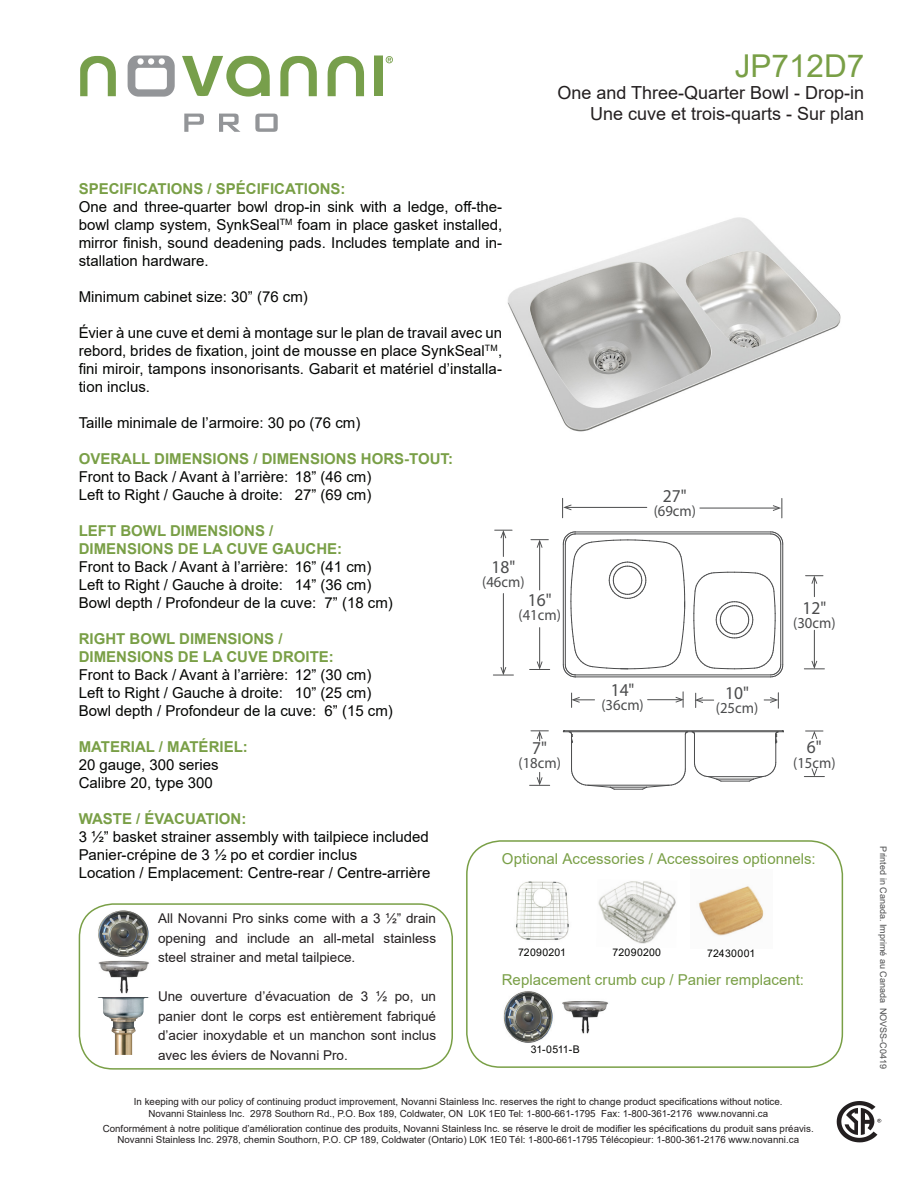
<style>
.page{position:relative;width:918px;height:1188px;background:#fff}
.page>*{position:absolute;margin:0;border:0;box-sizing:border-box;transform-origin:0 0}
.t1{font:31.5px "Arial";color:#799f46}
.t2{font:semi-condensed 18.15px "Myriad Pro";color:#4b4c4d;scale:.96 1}
.t3{font:18px "Arial";color:#231f20}
.t4{font:semi-condensed 15.3px "Myriad Pro";color:#4b4c4d;scale:.96 1}
.t5{font:15px/18px "Arial";color:#040503;text-align:justify}
.t6{font:700 15px "Arial";color:#799f46}
.t7{font:15px "Arial";letter-spacing:.005em;color:#799f46}
.t8{font:13.5px/19.5px "Arial";color:#231f20;text-align:justify}
.t9{font:10.5px "Arial";letter-spacing:.02em;color:#040503}
.t10{font:9.75px/11.7px "Arial";color:#231f20;text-align:center}
.t11{font:9px "Arial";color:#4b4c4d}
</style>
<div class="page">
<div style="left:375px;top:56px;width:8px;height:40px;background:#779f4b"></div>
<svg style="left:280px;top:57px;width:37px;height:39px"></svg>
<svg style="left:328px;top:57px;width:36px;height:39px"></svg>
<svg style="left:82px;top:57px;width:34px;height:39px"></svg>
<svg style="left:182px;top:57px;width:88px;height:40px"></svg>
<svg style="left:128px;top:57px;width:47px;height:40px"></svg>
<svg style="left:386px;top:57px;width:7px;height:6px"></svg>
<svg style="left:184px;top:114px;width:20px;height:18px"></svg>
<svg style="left:219px;top:114px;width:21px;height:18px"></svg>
<svg style="left:255px;top:114px;width:23px;height:18px"></svg>
<div style="left:79px;top:54px;width:327px;height:84px;border:2px solid #fff"></div>
<svg style="left:837px;top:1101px;width:44px;height:41px"></svg>
<div style="left:79px;top:903px;width:374px;height:167px;border:2px solid #799f46;border-radius:34px"></div>
<img style="left:98px;top:910px;width:51px;height:84px">
<img style="left:97px;top:997px;width:52px;height:58px">
<svg style="left:563px;top:730px;width:221px;height:60px"></svg>
<hr style="left:782px;top:544px;width:1px;height:121px;background:#4b4c4d">
<hr style="left:575px;top:676px;width:196px;height:1px;background:#4b4c4d">
<hr style="left:575px;top:531px;width:196px;height:1px;background:#4b4c4d">
<hr style="left:780px;top:544px;width:1px;height:121px;background:#4b4c4d">
<svg style="left:771px;top:531px;width:13px;height:13px"></svg>
<hr style="left:575px;top:533px;width:196px;height:1px;background:#4b4c4d">
<hr style="left:575px;top:674px;width:196px;height:1px;background:#4b4c4d">
<svg style="left:563px;top:531px;width:122px;height:146px"></svg>
<svg style="left:693px;top:572px;width:91px;height:105px"></svg>
<hr style="left:539px;top:542px;width:1px;height:48px;background:#4b4c4d">
<hr style="left:539px;top:628px;width:1px;height:39px;background:#4b4c4d">
<svg style="left:530px;top:661px;width:20px;height:9px"></svg>
<svg style="left:531px;top:539px;width:17px;height:9px"></svg>
<hr style="left:503px;top:594px;width:1px;height:79px;background:#4b4c4d">
<svg style="left:493px;top:667px;width:20px;height:9px"></svg>
<svg style="left:495px;top:530px;width:17px;height:26px"></svg>
<svg style="left:530px;top:772px;width:20px;height:14px"></svg>
<svg style="left:531px;top:730px;width:17px;height:11px"></svg>
<hr style="left:566px;top:507px;width:81px;height:1px;background:#4b4c4d">
<hr style="left:700px;top:508px;width:79px;height:1px;background:#4b4c4d">
<svg style="left:562px;top:498px;width:10px;height:20px"></svg>
<svg style="left:773px;top:498px;width:9px;height:20px"></svg>
<hr style="left:814px;top:630px;width:1px;height:36px;background:#4b4c4d">
<svg style="left:804px;top:661px;width:20px;height:8px"></svg>
<svg style="left:806px;top:575px;width:17px;height:22px"></svg>
<hr style="left:648px;top:699px;width:33px;height:1px;background:#4b4c4d">
<svg style="left:764px;top:693px;width:15px;height:15px"></svg>
<svg style="left:695px;top:693px;width:19px;height:15px"></svg>
<svg style="left:676px;top:692px;width:8px;height:15px"></svg>
<svg style="left:571px;top:693px;width:24px;height:14px"></svg>
<svg style="left:804px;top:768px;width:20px;height:9px"></svg>
<svg style="left:806px;top:731px;width:17px;height:8px"></svg>
<img style="left:507px;top:217px;width:334px;height:215px">
<img style="left:503px;top:991px;width:106px;height:52px">
<img style="left:516px;top:881px;width:53px;height:59px">
<img style="left:598px;top:881px;width:78px;height:63px">
<img style="left:698px;top:886px;width:66px;height:50px">
<div style="left:466px;top:840px;width:377px;height:228px;border:2px solid #799f46;border-radius:34px"></div>
<p class="t1" style="left:735px;top:44px;width:131px">JP712D7</p>
<p class="t3" style="left:558px;top:80px;width:308px">One and Three-Quarter Bowl - Drop-in</p>
<p class="t3" style="left:590px;top:101px;width:276px">Une cuve et trois-quarts - Sur plan</p>
<p class="t6" style="left:79px;top:178px;width:268px">SPECIFICATIONS / SPÉCIFICATIONS:</p>
<p class="t5" style="left:79px;top:197px;width:425px">One and three-quarter bowl drop-in sink with a ledge, off-the&shy;bowl clamp system, SynkSeal<sup>TM</sup> foam in place gasket installed, mirror finish, sound deadening pads. Includes template and in&shy;stallation hardware.</p>
<p class="t5" style="left:79px;top:287px;width:231px">Minimum cabinet size: 30” (76 cm)</p>
<p class="t5" style="left:79px;top:323px;width:425px">Évier à une cuve et demi à montage sur le plan de travail avec un rebord, brides de fixation, joint de mousse en place SynkSeal<sup>TM</sup>, fini miroir, tampons insonorisants. Gabarit et matériel d’installa&shy;tion inclus.</p>
<p class="t5" style="left:79px;top:413px;width:283px">Taille minimale de l’armoire: 30 po (76 cm)</p>
<p class="t6" style="left:79px;top:448px;width:376px">OVERALL DIMENSIONS / DIMENSIONS HORS-TOUT:</p>
<p class="t5" style="left:79px;top:467px;width:294px">Front to Back / Avant à l’arrière: 18” (46 cm)</p>
<p class="t5" style="left:79px;top:485px;width:294px">Left to Right / Gauche à droite: 27” (69 cm)</p>
<p class="t6" style="left:79px;top:520px;width:196px">LEFT BOWL DIMENSIONS /</p>
<p class="t6" style="left:79px;top:538px;width:265px">DIMENSIONS DE LA CUVE GAUCHE:</p>
<p class="t5" style="left:79px;top:557px;width:294px">Front to Back / Avant à l’arrière: 16” (41 cm)</p>
<p class="t5" style="left:79px;top:575px;width:294px">Left to Right / Gauche à droite: 14” (36 cm)</p>
<p class="t5" style="left:79px;top:593px;width:316px">Bowl depth / Profondeur de la cuve: 7” (18 cm)</p>
<p class="t6" style="left:79px;top:628px;width:205px">RIGHT BOWL DIMENSIONS /</p>
<p class="t6" style="left:79px;top:646px;width:257px">DIMENSIONS DE LA CUVE DROITE:</p>
<p class="t5" style="left:79px;top:665px;width:294px">Front to Back / Avant à l’arrière: 12” (30 cm)</p>
<p class="t5" style="left:79px;top:683px;width:294px">Left to Right / Gauche à droite: 10” (25 cm)</p>
<p class="t5" style="left:79px;top:701px;width:316px">Bowl depth / Profondeur de la cuve: 6” (15 cm)</p>
<p class="t6" style="left:79px;top:736px;width:171px">MATERIAL / MATÉRIEL:</p>
<p class="t5" style="left:79px;top:755px;width:142px">20 gauge, 300 series</p>
<p class="t5" style="left:79px;top:773px;width:136px">Calibre 20, type 300</p>
<p class="t6" style="left:79px;top:808px;width:169px">WASTE / ÉVACUATION:</p>
<p class="t5" style="left:79px;top:827px;width:352px">3 1/2” basket strainer assembly with tailpiece included</p>
<p class="t5" style="left:79px;top:845px;width:280px">Panier-crépine de 3 1/2 po et cordier inclus</p>
<p class="t5" style="left:79px;top:863px;width:353px">Location / Emplacement: Centre-rear / Centre-arrière</p>
<p class="t2" style="left:663px;top:485px;width:26px">27"</p>
<p class="t4" style="left:654px;top:502px;width:46px">(69cm)</p>
<p class="t2" style="left:491px;top:556px;width:26px">18"</p>
<p class="t4" style="left:482px;top:573px;width:46px">(46cm)</p>
<p class="t2" style="left:528px;top:589px;width:26px">16"</p>
<p class="t4" style="left:519px;top:606px;width:46px">(41cm)</p>
<p class="t2" style="left:802px;top:596px;width:26px">12"</p>
<p class="t4" style="left:793px;top:613px;width:46px">(30cm)</p>
<p class="t2" style="left:611px;top:678px;width:26px">14"</p>
<p class="t4" style="left:601px;top:695px;width:46px">(36cm)</p>
<p class="t2" style="left:725px;top:681px;width:26px">10"</p>
<p class="t4" style="left:716px;top:698px;width:46px">(25cm)</p>
<p class="t2" style="left:807px;top:736px;width:17px">6"</p>
<p class="t4" style="left:793px;top:753px;width:46px">(15cm)</p>
<p class="t2" style="left:532px;top:737px;width:17px">7"</p>
<p class="t4" style="left:519px;top:754px;width:46px">(18cm)</p>
<p class="t7" style="left:502px;top:849px;width:315px">Optional Accessories / Accessoires optionnels:</p>
<p class="t8" style="left:158px;top:909px;width:280px">All Novanni Pro sinks come with a 3 ½” drain opening and include an all-metal stainless steel strainer and metal tailpiece.</p>
<p class="t8" style="left:158px;top:987px;width:280px">Une ouverture d’évacuation de 3 ½ po, un panier dont le corps est entièrement fabriqué d’acier inoxydable et un manchon sont inclus avec les éviers de Novanni Pro.</p>
<p class="t9" style="left:518px;top:945px;width:50px">72090201</p>
<p class="t9" style="left:613px;top:945px;width:50px">72090200</p>
<p class="t9" style="left:707px;top:947px;width:50px">72430001</p>
<p class="t7" style="left:502px;top:970px;width:304px">Replacement crumb cup / Panier remplacent:</p>
<p class="t9" style="left:531px;top:1042px;width:51px">31-0511-B</p>
<p class="t10" style="left:134px;top:1096px;width:650px">In keeping with our policy of continuing product improvement, Novanni Stainless Inc. reserves the right to change product specifications without notice.<br>Novanni Stainless Inc. 2978 Southorn Rd., P.O. Box 189, Coldwater, ON L0K 1E0 Tel: 1-800-661-1795 Fax: 1-800-361-2176 www.novanni.ca</p>
<p class="t10" style="left:103px;top:1122px;width:712px">Conformément à notre politique d’amélioration continue des produits, Novanni Stainless Inc. se réserve le droit de modifier les spécifications du produit sans préavis.<br>Novanni Stainless Inc. 2978, chemin Southorn, P.O. CP 189, Coldwater (Ontario) L0K 1E0 Tél: 1-800-661-1795 Télécopieur: 1-800-361-2176 www.novanni.ca</p>
<p class="t11" style="left:890px;top:846px;width:224px;rotate:90deg">Printed in Canada. Imprimé au Canada NOVSS-C0419</p>
</div>
